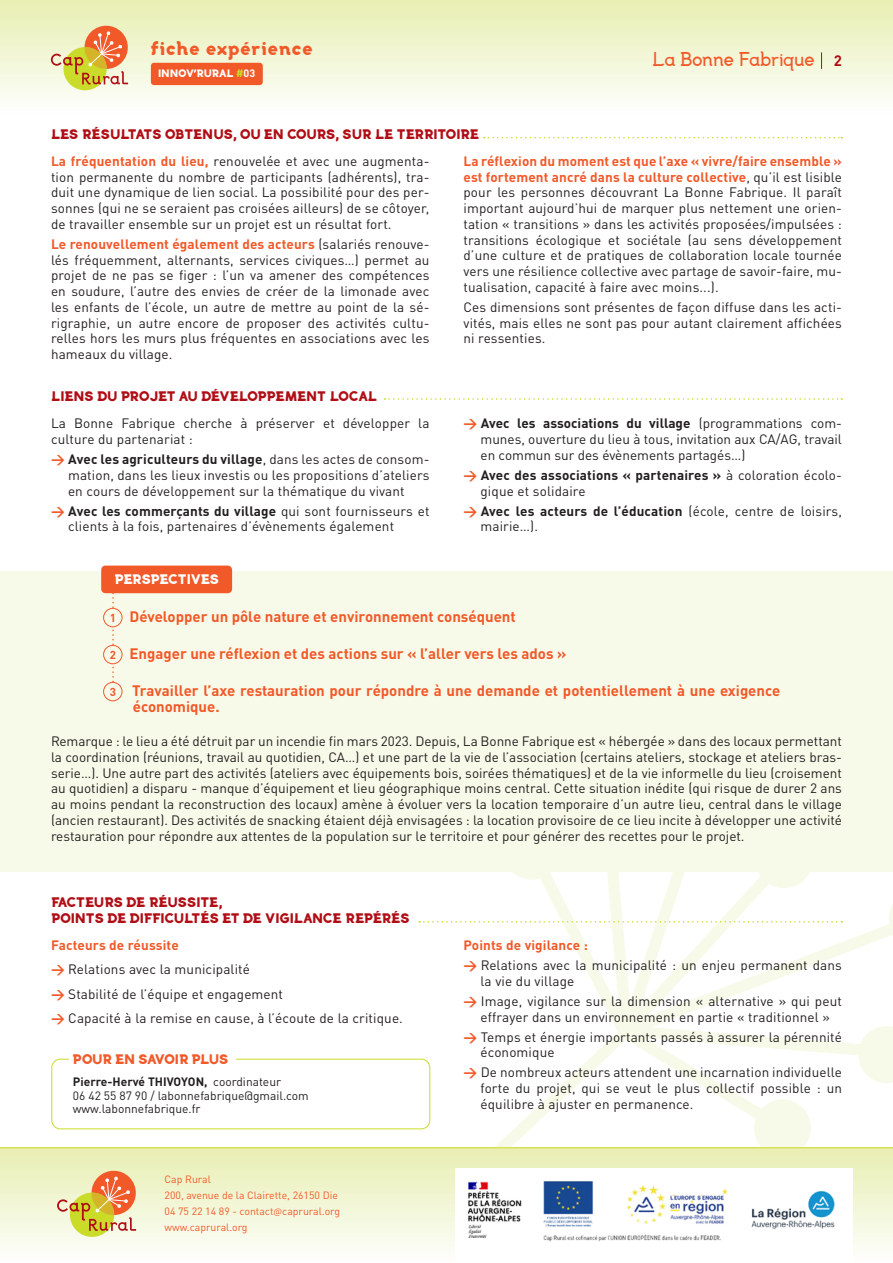
<style>
.page{position:relative;width:893px;height:1263px;background:#fff}
.page>*{position:absolute;margin:0;border:0;box-sizing:border-box;transform-origin:0 0}
.t1{font:500 19.5px "Bardot";color:#f15929}
.t2{font:900 19.5px "Bardot";letter-spacing:.05em;color:#f15929}
.t3{font:700 15px/15.8px "DIN Pro";color:#f15929}
.t4{font:13.5px/15.8px "DIN Pro";letter-spacing:.01em;color:#231f20;text-align:justify}
.t5{font:900 13.5px/15.8px "Bardot";color:#b00d15}
.t6{font:700 13.5px "DIN Pro";letter-spacing:.01em;color:#f15929}
.t7{font:900 13.5px "Bardot";letter-spacing:-.025em;color:#f15929}
.t8{font:900 13.5px "Bardot";letter-spacing:-.01em;color:#fff}
.t9{font:12px/13.5px "DIN Pro";color:#231f20}
.t10{font:10.5px/15.8px "DIN Pro";color:#f15929}
.t11{font:900 10.5px "Bardot";color:#fff}
.s1{font-family:"DIN Pro";font-weight:700;font-size:10.65px;color:#cadb2a}
.s2{font-family:"DIN Pro";font-weight:700;font-size:10.65px}
.s3{font-family:"DIN Pro";font-weight:700;font-size:15px;color:#b00d15}
.s4{font-weight:700;color:#f15929}
.s5{font-weight:700}
.s6{font-size:11.55px}
.s7{font-family:"Barlow"}
</style>
<div class="page">
<svg style="left:418px;top:872px;width:475px;height:275px"></svg>
<div style="left:0;top:571px;width:893px;height:301px;background:#f8fae9"></div>
<svg style="left:384px;top:398px;width:458px;height:2px"></svg>
<svg style="left:484px;top:137px;width:358px;height:1px"></svg>
<div style="left:0;top:0;width:893px;height:122px;background:linear-gradient(to bottom,#e8eeb1,#fff)"></div>
<svg style="left:51px;top:26px;width:79px;height:66px;background:#e5c181"></svg>
<svg style="left:821px;top:52px;width:1px;height:17px"></svg>
<div style="left:151px;top:63px;width:112px;height:22px;background:#f15929;border-radius:3px"></div>
<div style="left:0;top:1147px;width:893px;height:116px;background:linear-gradient(to bottom,#e8eeb1,#fdfefc)"></div>
<hr style="left:0;top:1147px;width:893px;height:1px;background:#cadb2a">
<svg style="left:57px;top:1168px;width:81px;height:71px;background:#e5c383"></svg>
<div style="left:456px;top:1168px;width:397px;height:95px;background:#fff"></div>
<img style="left:467px;top:1181px;width:368px;height:61px">
<svg style="left:419px;top:921px;width:423px;height:1px"></svg>
<div style="left:101px;top:566px;width:131px;height:27px;background:#f15929;border-radius:4px"></div>
<svg style="left:112px;top:593px;width:2px;height:89px"></svg>
<div style="left:104px;top:608px;width:18px;height:19px;background:#f8fae9;border-radius:50%"></div>
<div style="left:103px;top:608px;width:20px;height:19px;border:1px solid #f15929;border-radius:50%"></div>
<div style="left:104px;top:645px;width:18px;height:19px;background:#f8fae9;border-radius:50%"></div>
<div style="left:103px;top:645px;width:20px;height:19px;border:1px solid #f15929;border-radius:50%"></div>
<div style="left:103px;top:682px;width:20px;height:19px;border:1px solid #f15929;border-radius:50%"></div>
<div style="left:52px;top:1059px;width:378px;height:70px;background:#fff;border-radius:9px"></div>
<div style="left:51px;top:1059px;width:379px;height:70px;border:1px solid #cadb2a;border-radius:9px"></div>
<div style="left:70px;top:1054px;width:166px;height:17px;background:#fff"></div>
<h1 class="t2" style="left:151px;top:36px;width:163px">fiche expérience</h1>
<p class="t11" style="left:158px;top:67px;width:99px">INNOV’RURAL <span class="s1">#</span><span class="s2">03</span></p>
<p class="t5" style="left:51px;top:126px;width:430px">LES RÉSULTATS OBTENUS, OU EN COURS, SUR LE TERRITOIRE</p>
<h1 class="t1" style="left:653px;top:47px;width:191px">La Bonne Fabrique <span class="s3">2</span></h1>
<p class="t4" style="left:51px;top:152px;width:380px"><span class="s4">La fréquentation du lieu,</span> renouvelée et avec une augmenta&shy;tion permanente du nombre de participants (adhérents), tra&shy;duit une dynamique de lien social. La possibilité pour des per&shy;sonnes (qui ne se seraient pas croisées ailleurs) de se côtoyer, de travailler ensemble sur un projet est un résultat fort.</p>
<p class="t4" style="left:51px;top:235px;width:380px"><span class="s4">Le renouvellement également des acteurs</span> (salariés renouve&shy;lés fréquemment, alternants, services civiques…) permet au projet de ne pas se figer : l’un va amener des compétences en soudure, l’autre des envies de créer de la limonade avec les enfants de l’école, un autre de mettre au point de la sé&shy;rigraphie, un autre encore de proposer des activités cultu&shy;relles hors les murs plus fréquentes en associations avec les hameaux du village.</p>
<p class="t5" style="left:51px;top:389px;width:328px">LIENS DU PROJET AU DÉVELOPPEMENT LOCAL</p>
<p class="t4" style="left:51px;top:414px;width:380px">La Bonne Fabrique cherche à préserver et développer la culture du partenariat :</p>
<p class="t4" style="left:68px;top:450px;width:363px;text-indent:-17px"><span class="s4">→</span> <span class="s5">Avec les agriculteurs du village</span>, dans les actes de consom&shy;mation, dans les lieux investis ou les propositions d’ateliers en cours de développement sur la thématique du vivant</p>
<p class="t4" style="left:68px;top:501px;width:363px;text-indent:-17px"><span class="s4">→</span> <span class="s5">Avec les commerçants du village</span> qui sont fournisseurs et clients à la fois, partenaires d’évènements également</p>
<p class="t4" style="left:463px;top:152px;width:380px"><span class="s4">La réflexion du moment est que l’axe « vivre/faire ensemble » est fortement ancré dans la culture collective</span>, qu’il est lisible pour les personnes découvrant La Bonne Fabrique. Il paraît important aujourd’hui de marquer plus nettement une orien&shy;tation « transitions » dans les activités proposées/impulsées : transitions écologique et sociétale (au sens développement d’une culture et de pratiques de collaboration locale tournée vers une résilience collective avec partage de savoir-faire, mu&shy;tualisation, capacité à faire avec moins...).</p>
<p class="t4" style="left:463px;top:298px;width:380px">Ces dimensions sont présentes de façon diffuse dans les acti&shy;vités, mais elles ne sont pas pour autant clairement affichées ni ressenties.</p>
<p class="t4" style="left:480px;top:414px;width:363px;text-indent:-17px"><span class="s4">→</span> <span class="s5">Avec les associations du village</span> (programmations com&shy;munes, ouverture du lieu à tous, invitation aux CA/AG, travail en commun sur des évènements partagés…)</p>
<p class="t4" style="left:480px;top:466px;width:363px;text-indent:-17px"><span class="s4">→</span> <span class="s5">Avec des associations « partenaires »</span> à coloration écolo&shy;gique et solidaire</p>
<p class="t4" style="left:480px;top:502px;width:363px;text-indent:-17px"><span class="s4">→</span> <span class="s5">Avec les acteurs de l’éducation</span> (école, centre de loisirs, mairie…).</p>
<p class="t8" style="left:114px;top:571px;width:106px">PERSPECTIVES</p>
<p class="t3" style="left:110px;top:607px;width:407px"><span class="s6">1</span> Développer un pôle nature et environnement conséquent</p>
<p class="t3" style="left:110px;top:644px;width:458px"><span class="s6">2</span> Engager une réflexion et des actions sur « l’aller vers les ados »</p>
<p class="t3" style="left:133px;top:681px;width:649px;text-indent:-23px"><span class="s6">3</span> Travailler l’axe restauration pour répondre à une demande et potentiellement à une exigence économique.</p>
<p class="t4" style="left:51px;top:732px;width:792px">Remarque : le lieu a été détruit par un incendie fin mars 2023. Depuis, La Bonne Fabrique est « hébergée » dans des locaux permettant la coordination (réunions, travail au quotidien, CA…) et une part de la vie de l’association (certains ateliers, stockage et ateliers bras&shy;serie…). Une autre part des activités (ateliers avec équipements bois, soirées thématiques) et de la vie informelle du lieu (croisement au quotidien) a disparu - manque d’équipement et lieu géographique moins central. Cette situation inédite (qui risque de durer 2 ans au moins pendant la reconstruction des locaux) amène à évoluer vers la location temporaire d’un autre lieu, central dans le village (ancien restaurant). Des activités de snacking étaient déjà envisagées : la location provisoire de ce lieu incite à développer une activité restauration pour répondre aux attentes de la population sur le territoire et pour générer des recettes pour le projet.</p>
<p class="t5" style="left:51px;top:894px;width:360px">FACTEURS DE RÉUSSITE,<br>POINTS DE DIFFICULTÉS ET DE VIGILANCE REPÉRÉS</p>
<p class="t6" style="left:51px;top:934px;width:129px">Facteurs de réussite</p>
<p class="t4" style="left:51px;top:960px;width:200px"><span class="s4">→</span> Relations avec la municipalité</p>
<p class="t4" style="left:51px;top:984px;width:234px"><span class="s4">→</span> Stabilité de l’équipe et engagement</p>
<p class="t4" style="left:51px;top:1009px;width:353px"><span class="s4">→</span> Capacité à la remise en cause, à l’écoute de la critique.</p>
<p class="t7" style="left:73px;top:1051px;width:157px">POUR EN SAVOIR PLUS</p>
<p class="t9" style="left:73px;top:1074px;width:237px"><span class="s5">Pierre-Hervé THIVOYON,</span> coordinateur<br>06 42 55 87 90 / labonnefabrique@gmail.com www.labonnefabrique.fr</p>
<p class="t10" style="left:165px;top:1171px;width:177px">Cap Rural<br>200, avenue de la Clairette, 26150 Die<br>04 75 22 14 89 - contact<span class="s7">@</span>caprural.org www.caprural.org</p>
<p class="t6" style="left:463px;top:934px;width:126px">Points de vigilance :</p>
<p class="t4" style="left:480px;top:956px;width:363px;text-indent:-17px"><span class="s4">→</span> Relations avec la municipalité : un enjeu permanent dans la vie du village</p>
<p class="t4" style="left:463px;top:992px;width:380px;text-align:center"><span class="s4">→</span> Image, vigilance sur la dimension « alternative » qui peut effrayer dans un environnement en partie « traditionnel »</p>
<p class="t4" style="left:480px;top:1027px;width:363px;text-indent:-17px"><span class="s4">→</span> Temps et énergie importants passés à assurer la pérennité économique</p>
<p class="t4" style="left:480px;top:1063px;width:363px;text-indent:-17px"><span class="s4">→</span> De nombreux acteurs attendent une incarnation individuelle forte du projet, qui se veut le plus collectif possible : un équilibre à ajuster en permanence.</p>
</div>
